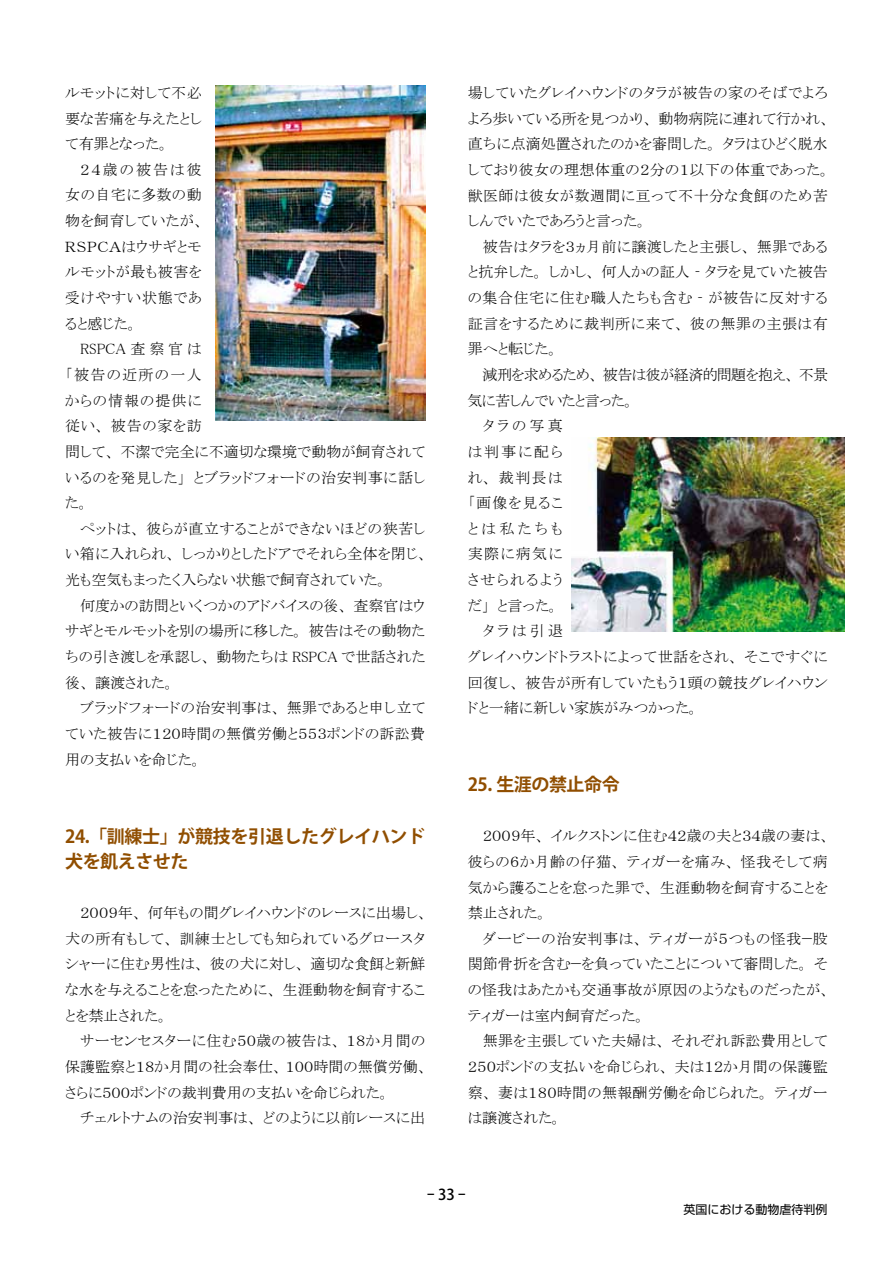
<style>
.page{position:relative;width:893px;height:1263px;background:#fff}
.page>*{position:absolute;margin:0;border:0;box-sizing:border-box;transform-origin:0 0}
.t1{font:700 18px/25.7px "Koz Go Pro";letter-spacing:-.02em;color:#904e00}
.t2{font:15px/25.7px "MS P Mincho";letter-spacing:.02em;color:#000}
.t3{font:15px/25.7px "MS P Mincho";color:#000}
.t4{font:15px "MS P Mincho";letter-spacing:-.045em;color:#000}
.t5{font:15px "MS P Mincho";letter-spacing:-.04em;color:#000}
.t6{font:15px "MS P Mincho";letter-spacing:.105em;color:#000}
.t7{font:500 15px "Koz Go Pro";color:#000}
.t8{font:12px "Shin Go Pro";color:#000}
</style>
<div class="page">
<img style="left:216px;top:85px;width:209px;height:335px">
<img style="left:571px;top:437px;width:274px;height:194px">
<p class="t2" style="left:65px;top:80px;width:138px;text-align:justify">ルモットに対して不必要な苦痛を与えたとして有罪となった。</p>
<p class="t2" style="left:65px;top:157px;width:140px;text-indent:15px">２４歳の被告は彼女の自宅に多数の動物を飼育していたが、<br>ＲＳＰＣＡはウサギとモルモットが最も被害を受けやすい状態であると感じた。</p>
<p class="t2" style="left:65px;top:336px;width:361px;text-indent:15px">RSPCA 査察官は<br>「被告の近所の一人<br>からの情報の提供に<br>従い、被告の家を訪<br>問して、不潔で完全に不適切な環境で動物が飼育されているのを発見した」とブラッドフォードの治安判事に話した。</p>
<p class="t2" style="left:65px;top:515px;width:364px;text-indent:15px">ペットは、彼らが直立することができないほどの狭苦しい箱に入れられ、しっかりとしたドアでそれら全体を閉じ、光も空気もまったく入らない状態で飼育されていた。</p>
<p class="t2" style="left:65px;top:592px;width:362px;text-align:justify;text-indent:15px">何度かの訪問といくつかのアドバイスの後、査察官はウサギとモルモットを別の場所に移した。被告はその動物たちの引き渡しを承認し、動物たちは RSPCA で世話された後、譲渡された。</p>
<p class="t2" style="left:65px;top:695px;width:362px;text-align:justify;text-indent:15px">ブラッドフォードの治安判事は、無罪であると申し立てていた被告に１２０時間の無償労働と５５３ポンドの訴訟費用の支払いを命じた。</p>
<p class="t1" style="left:65px;top:824px;width:361px">24.「訓練士」が競技を引退したグレイハンド犬を飢えさせた</p>
<p class="t2" style="left:65px;top:900px;width:364px;text-indent:15px">２００９年、何年もの間グレイハウンドのレースに出場し、犬の所有もして、訓練士としても知られているグロースタシャーに住む男性は、彼の犬に対し、適切な食餌と新鮮な水を与えることを怠ったために、生涯動物を飼育することを禁止された。</p>
<p class="t3" style="left:65px;top:1028px;width:364px;text-indent:15px">サーセンセスターに住む５０歳の被告は、１８か月間の保護監察と１８か月間の社会奉仕、１００時間の無償労働、さらに５００ポンドの裁判費用の支払いを命じられた。</p>
<p class="t2" style="left:80px;top:1105px;width:346px">チェルトナムの治安判事は、どのように以前レースに出</p>
<p class="t2" style="left:468px;top:80px;width:364px">場していたグレイハウンドのタラが被告の家のそばでよろよろ歩いている所を見つかり、動物病院に連れて行かれ、直ちに点滴処置されたのかを審問した。タラはひどく脱水しており彼女の理想体重の２分の１以下の体重であった。獣医師は彼女が数週間に亘って不十分な食餌のため苦しんでいたであろうと言った。</p>
<p class="t2" style="left:468px;top:234px;width:361px;text-align:justify;text-indent:15px">被告はタラを３ヵ月前に譲渡したと主張し、無罪であると抗弁した。しかし、何人かの証人 ‐ タラを見ていた被告の集合住宅に住む職人たちも含む ‐ が被告に反対する証言をするために裁判所に来て、彼の無罪の主張は有罪へと転じた。</p>
<p class="t4" style="left:483px;top:367px;width:347px">減刑を求めるため、被告は彼が経済的問題を抱え、不景</p>
<p class="t5" style="left:468px;top:393px;width:168px">気に苦しんでいたと言った。</p>
<p class="t2" style="left:483px;top:413px;width:81px">タラの写真</p>
<p class="t2" style="left:468px;top:439px;width:96px">は判事に配ら</p>
<p class="t2" style="left:468px;top:464px;width:96px">れ、裁判長は</p>
<p class="t2" style="left:468px;top:490px;width:96px">「画像を見るこ</p>
<p class="t2" style="left:468px;top:516px;width:96px">とは私たちも</p>
<p class="t2" style="left:468px;top:541px;width:96px">実際に病気に</p>
<p class="t6" style="left:468px;top:572px;width:96px">させられるよう</p>
<p class="t2" style="left:468px;top:592px;width:93px">だ」と言った。</p>
<p class="t2" style="left:483px;top:618px;width:81px">タラは引退</p>
<p class="t2" style="left:468px;top:644px;width:361px">グレイハウンドトラストによって世話をされ、そこですぐに</p>
<p class="t2" style="left:468px;top:669px;width:361px">回復し、被告が所有していたもう１頭の競技グレイハウン</p>
<p class="t3" style="left:468px;top:695px;width:233px">ドと一緒に新しい家族がみつかった。</p>
<p class="t1" style="left:468px;top:773px;width:153px">25. 生涯の禁止命令</p>
<p class="t2" style="left:468px;top:823px;width:364px;text-indent:15px">２００９年、イルクストンに住む４２歳の夫と３４歳の妻は、彼らの６か月齢の仔猫、ティガーを痛み、怪我そして病気から護ることを怠った罪で、生涯動物を飼育することを禁止された。</p>
<p class="t2" style="left:468px;top:925px;width:364px;text-indent:15px">ダービーの治安判事は、ティガーが５つもの怪我−股関節骨折を含む−を負っていたことについて審問した。その怪我はあたかも交通事故が原因のようなものだったが、ティガーは室内飼育だった。</p>
<p class="t2" style="left:468px;top:1028px;width:362px;text-align:justify;text-indent:15px">無罪を主張していた夫婦は、それぞれ訴訟費用として２５０ポンドの支払いを命じられ、夫は１２か月間の保護監察、妻は１８０時間の無報酬労働を命じられた。ティガーは譲渡された。</p>
<p class="t7" style="left:427px;top:1184px;width:40px">- 33 -</p>
<p class="t8" style="left:684px;top:1200px;width:145px">英国における動物虐待判例</p>
</div>
